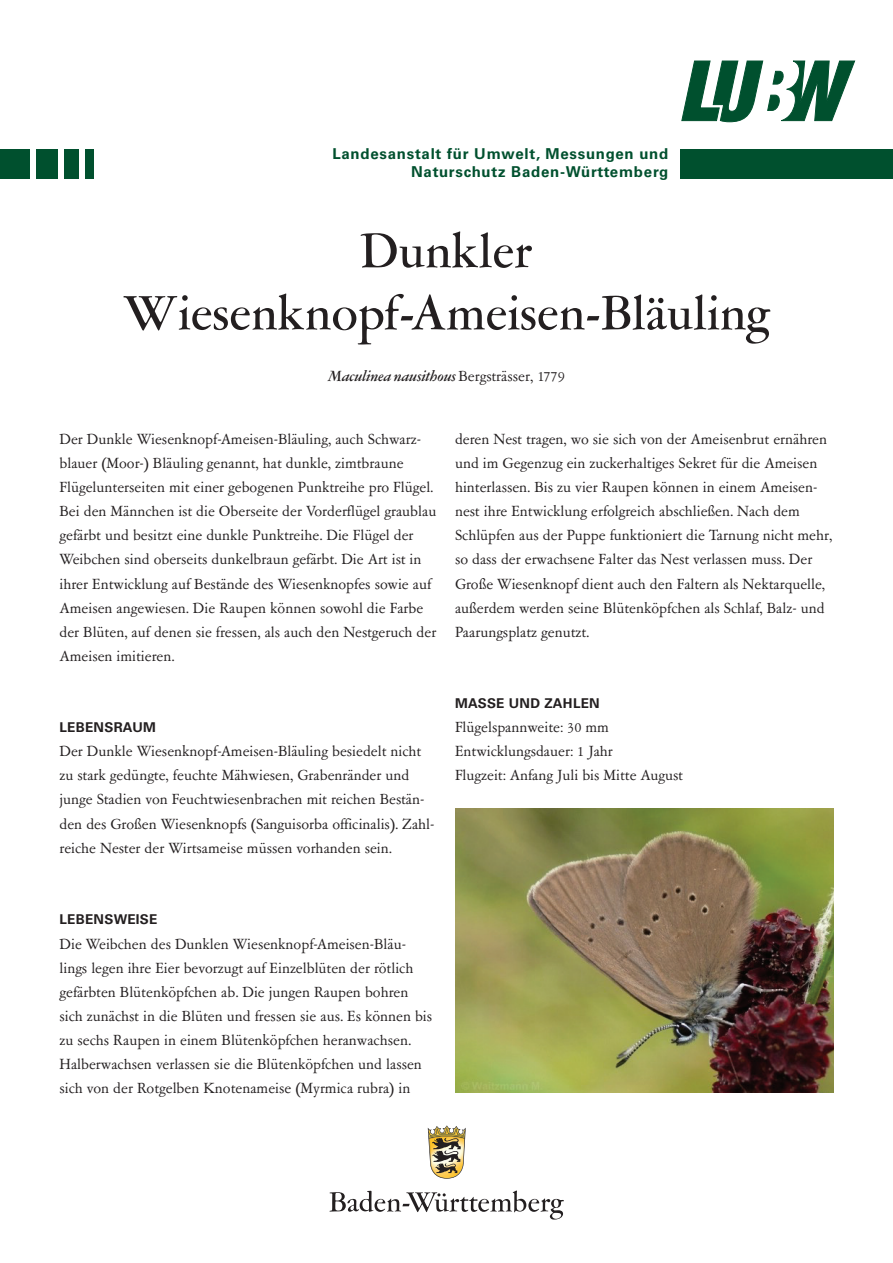
<style>
.page{position:relative;width:893px;height:1263px;background:#fff}
.page>*{position:absolute;margin:0;border:0;box-sizing:border-box;transform-origin:0 0}
.t1{font:500 54px/62.1px "Garamont Amst SH";letter-spacing:.015em;color:#231f20;text-align:center}
.t2{font:16.5px/24px "Garamont Amst SB Rom";color:#231f20}
.t3{font:16.5px "Garamont Amst SB Med Ita";color:#231f20}
.t4{font:700 15px/18.8px "Univers LT";letter-spacing:.05em;color:#00502e;text-align:right}
.t5{font:700 13.5px "Univers LT";letter-spacing:.02em;color:#231f20}
.s1{font-family:"Garamont Amst SB Rom"}
</style>
<div class="page">
<div style="left:0;top:149px;width:30px;height:30px;background:#00502e"></div>
<div style="left:64px;top:149px;width:15px;height:30px;background:#00502e"></div>
<div style="left:85px;top:149px;width:9px;height:30px;background:#00502e"></div>
<div style="left:36px;top:149px;width:21px;height:30px;background:#00502e"></div>
<div style="left:680px;top:149px;width:213px;height:30px;background:#00502e"></div>
<svg style="left:681px;top:60px;width:175px;height:63px"></svg>
<svg style="left:330px;top:1190px;width:234px;height:29px"></svg>
<svg style="left:428px;top:1125px;width:38px;height:53px"></svg>
<img style="left:455px;top:808px;width:378px;height:284px">
<p class="t4" style="left:332px;top:144px;width:337px">Landesanstalt für Umwelt, Messungen und<br>Naturschutz Baden-Württemberg</p>
<h1 class="t1" style="left:123px;top:222px;width:648px">Dunkler<br>Wiesenknopf-Ameisen-Bläuling</h1>
<p class="t3" style="left:328px;top:368px;width:238px">Maculinea nausithous <span class="s1">Bergsträsser, 1779</span></p>
<p class="t2" style="left:60px;top:428px;width:378px">Der Dunkle Wiesenknopf-Ameisen-Bläuling, auch Schwarz&shy;blauer (Moor-) Bläuling genannt, hat dunkle, zimtbraune Flügelunterseiten mit einer gebogenen Punktreihe pro Flügel.<br>Bei den Männchen ist die Oberseite der Vorderflügel graublau gefärbt und besitzt eine dunkle Punktreihe. Die Flügel der Weibchen sind oberseits dunkelbraun gefärbt. Die Art ist in ihrer Entwicklung auf Bestände des Wiesenknopfes sowie auf Ameisen angewiesen. Die Raupen können sowohl die Farbe der Blüten, auf denen sie fressen, als auch den Nestgeruch der Ameisen imitieren.</p>
<p class="t5" style="left:60px;top:720px;width:85px">Lebensraum</p>
<p class="t2" style="left:60px;top:740px;width:376px">Der Dunkle Wiesenknopf-Ameisen-Bläuling besiedelt nicht zu stark gedüngte, feuchte Mähwiesen, Grabenränder und junge Stadien von Feuchtwiesenbrachen mit reichen Bestän&shy;den des Großen Wiesenknopfs (Sanguisorba officinalis). Zahl&shy;reiche Nester der Wirtsameise müssen vorhanden sein.</p>
<p class="t2" style="left:455px;top:428px;width:379px">deren Nest tragen, wo sie sich von der Ameisenbrut ernähren und im Gegenzug ein zuckerhaltiges Sekret für die Ameisen hinterlassen. Bis zu vier Raupen können in einem Ameisen&shy;nest ihre Entwicklung erfolgreich abschließen. Nach dem Schlüpfen aus der Puppe funktioniert die Tarnung nicht mehr, so dass der erwachsene Falter das Nest verlassen muss. Der Große Wiesenknopf dient auch den Faltern als Nektarquelle, außerdem werden seine Blütenköpfchen als Schlaf, Balz- und Paarungsplatz genutzt.</p>
<p class="t5" style="left:455px;top:696px;width:144px">MaSSe un d Zahlen</p>
<p class="t2" style="left:455px;top:716px;width:230px">Flügelspannweite: 30 mm<br>Entwicklungsdauer: 1 Jahr<br>Flugzeit: Anfang Juli bis Mitte August</p>
<p class="t5" style="left:60px;top:912px;width:99px">Lebensweise</p>
<p class="t2" style="left:60px;top:932px;width:374px">Die Weibchen des Dunklen Wiesenknopf-Ameisen-Bläu&shy;lings legen ihre Eier bevorzugt auf Einzelblüten der rötlich gefärbten Blütenköpfchen ab. Die jungen Raupen bohren sich zunächst in die Blüten und fressen sie aus. Es können bis zu sechs Raupen in einem Blütenköpfchen heranwachsen.<br>Halberwachsen verlassen sie die Blütenköpfchen und lassen sich von der Rotgelben Knotenameise (Myrmica rubra) in</p>
</div>
